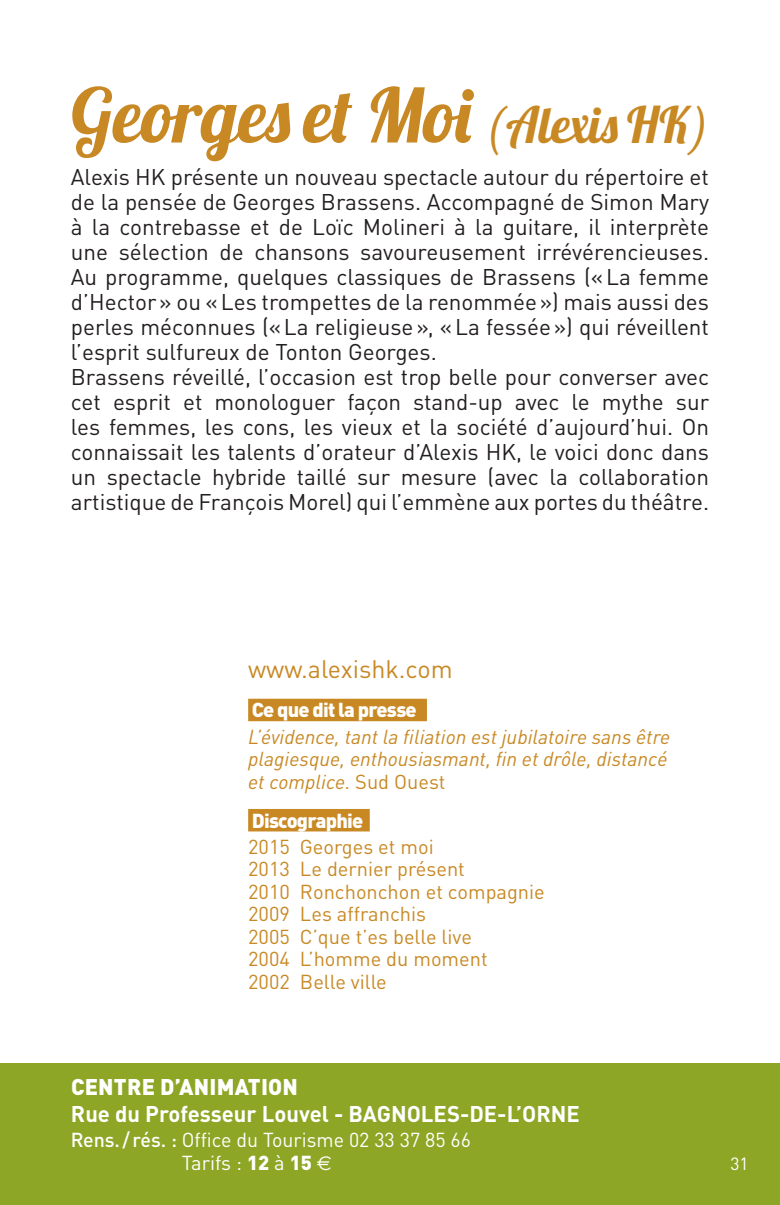
<style>
.page{position:relative;width:780px;height:1205px;background:#fff}
.page>*{position:absolute;margin:0;border:0;box-sizing:border-box;transform-origin:0 0}
.t1{font:75px "Lobster 1.4";color:#c88924}
.t2{font:25px "DIN";color:#c88924}
.t3{font:22.5px/25px "DIN Pro";color:#231f20}
.t4{font:700 22.5px "DIN Pro";color:#fff}
.t5{font:900 22.5px "DIN Pro";letter-spacing:.01em;color:#fff}
.t6{font:20px/22.5px "DIN";color:#c88924}
.t7{font:italic 20px/22.5px "DIN";color:#c88924}
.t8{font:20px/22.5px "DIN Pro";color:#fff}
.t9{font:900 20px "DIN Pro";letter-spacing:-.04em;color:#fff}
.t10{font:17.5px "DIN";color:#fff}
.s1{font-size:50px}
.s2{font-style:normal}
.s3{font-weight:500}
.s4{font-weight:900}
.s5{font-family:"Euro Sans"}
</style>
<div class="page">
<div style="left:0;top:1063px;width:780px;height:142px;background:#8da625"></div>
<div style="left:248px;top:699px;width:179px;height:22px;background:#c88924"></div>
<div style="left:248px;top:809px;width:122px;height:22px;background:#c88924"></div>
<h1 class="t1" style="left:71px;top:68px;width:639px">Georges et Moi <span class="s1">(Alexis HK)</span></h1>
<p class="t3" style="left:71px;top:162px;width:639px">Alexis HK présente un nouveau spectacle autour du répertoire et de la pensée de Georges Brassens. Accompagné de Simon Mary à la contrebasse et de Loïc Molineri à la guitare, il interprète une sélection de chansons savoureusement irrévérencieuses.<br>Au programme, quelques classiques de Brassens («La femme d’Hector» ou «Les trompettes de la renommée») mais aussi des perles méconnues («La religieuse», «La fessée») qui réveillent l’esprit sulfureux de Tonton Georges.<br>Brassens réveillé, l’occasion est trop belle pour converser avec cet esprit et monologuer façon stand-up avec le mythe sur les femmes, les cons, les vieux et la société d’aujourd’hui. On connaissait les talents d’orateur d’Alexis HK, le voici donc dans un spectacle hybride taillé sur mesure (avec la collaboration artistique de François Morel) qui l’emmène aux portes du théâtre.</p>
<p class="t2" style="left:248px;top:654px;width:206px">www.alexishk.com</p>
<p class="t9" style="left:252px;top:693px;width:166px">Ce que dit la presse</p>
<p class="t7" style="left:248px;top:725px;width:423px">L’évidence, tant la filiation est jubilatoire sans être plagiesque, enthousiasmant, fin et drôle, distancé et complice. <span class="s2">Sud Ouest</span></p>
<p class="t9" style="left:252px;top:803px;width:113px">Discographie</p>
<p class="t6" style="left:248px;top:835px;width:298px">2015 Georges et moi<br>2013 Le dernier présent<br>2010 Ronchonchon et compagnie<br>2009 Les affranchis<br>2005 C’que t’es belle live<br>2004 L’homme du moment<br>2002 Belle ville</p>
<p class="t5" style="left:71px;top:1067px;width:212px">CENTRE D’ANIMATION</p>
<p class="t4" style="left:71px;top:1095px;width:480px">Rue du Professeur Louvel - BAGN OLES-DE-L’ORNE</p>
<p class="t8" style="left:182px;top:1126px;width:290px;text-indent:-111px"><span class="s3">Rens./ rés. :</span> Office du Tourisme 02 33 37 85 66<br>Tarifs : <span class="s4">12</span> à <span class="s4">15</span> <span class="s5">e</span></p>
<p class="t10" style="left:730px;top:1152px;width:20px">31</p>
</div>
